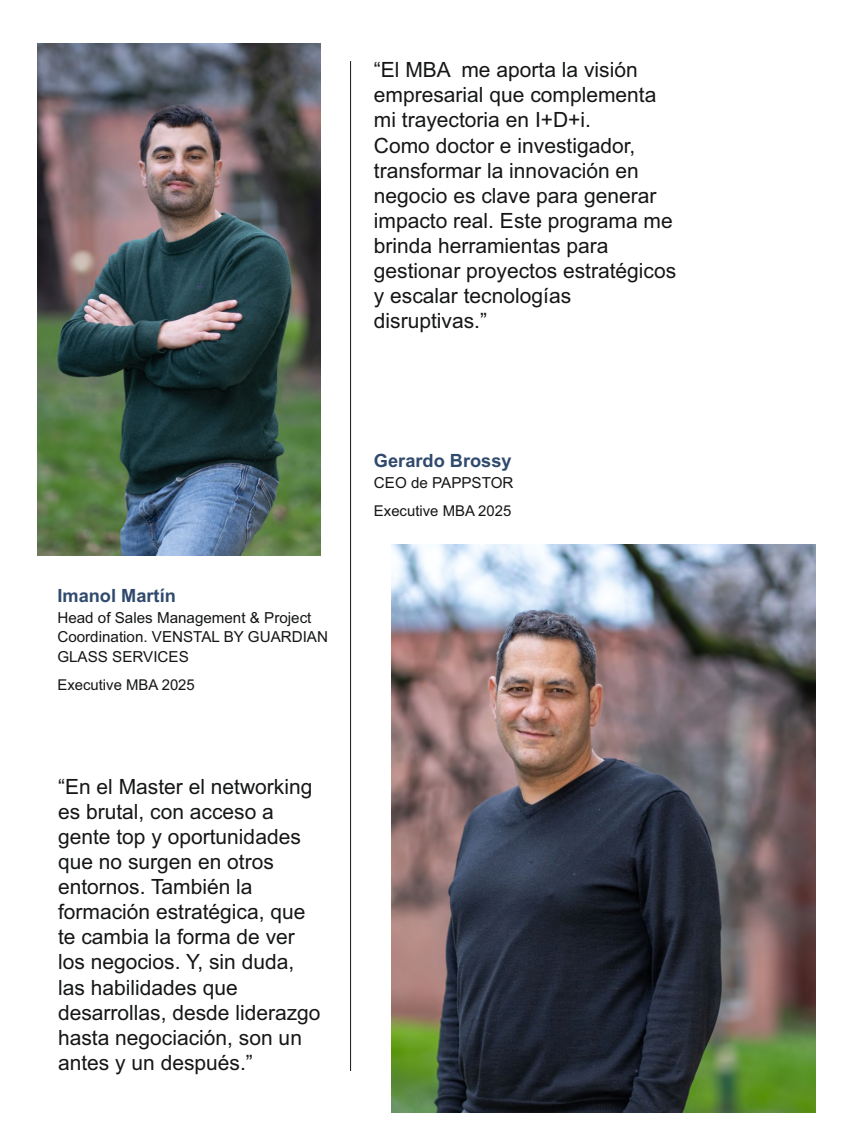
<style>
.page{position:relative;width:849px;height:1148px;background:#fff}
.page>*{position:absolute;margin:0;border:0;box-sizing:border-box;transform-origin:0 0}
.t1{font:300 21px/25px "EHU Sans";color:#151616}
.t2{font:700 18.15px "EHU Sans";color:#304a6d}
.t3{font:300 15.15px/19.8px "EHU Sans";color:#151616}
.t4{font:300 14.85px "EHU Sans";color:#151616}
</style>
<div class="page">
<hr style="left:350px;top:61px;width:1px;height:1010px;background:#151616">
<img style="left:38px;top:43px;width:283px;height:512px">
<img style="left:391px;top:545px;width:425px;height:567px">
<p class="t1" style="left:374px;top:59px;width:304px">“El MBA me aporta la visión empresarial que complementa mi trayectoria en I+D+i.<br>Como doctor e investigador, transformar la innovación en negocio es clave para generar impacto real. Este programa me brinda herramientas para gestionar proyectos estratégicos y escalar tecnologías disruptivas.”</p>
<p class="t2" style="left:57px;top:588px;width:120px">Imanol Martín</p>
<p class="t3" style="left:57px;top:608px;width:272px">Head of Sales Management &amp; Project<br>Coordination. VENSTAL BY GUARDIAN<br>GLASS SERVICES</p>
<p class="t4" style="left:57px;top:679px;width:139px">Executive MBA 2025</p>
<p class="t1" style="left:58px;top:775px;width:264px">“En el Master el networking es brutal, con acceso a gente top y oportunidades que no surgen en otros entornos. También la formación estratégica, que te cambia la forma de ver los negocios. Y, sin duda, las habilidades que desarrollas, desde liderazgo hasta negociación, son un antes y un después.”</p>
<p class="t2" style="left:374px;top:454px;width:139px">Gerardo Brossy</p>
<p class="t3" style="left:374px;top:474px;width:141px">CEO de PAPPSTOR</p>
<p class="t4" style="left:374px;top:505px;width:139px">Executive MBA 2025</p>
</div>
